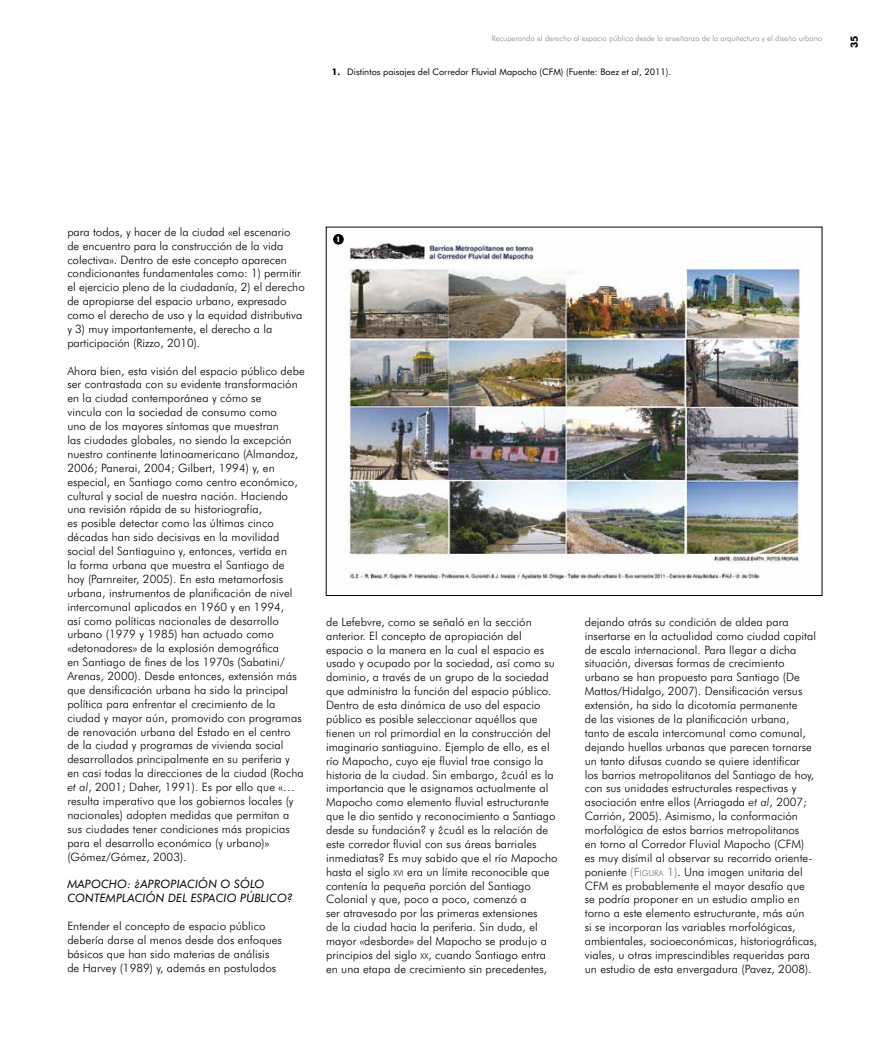
<style>
.page{position:relative;width:886px;height:1046px;background:#fff}
.page>*{position:absolute;margin:0;border:0;box-sizing:border-box;transform-origin:0 0}
.t1{font:300 11.5px/13.9px "Futura BT";letter-spacing:.005em;color:#000}
.t2{font:italic 11.5px/13.9px "Futura BT";letter-spacing:.01em;color:#000}
.t3{font:700 10px "Futura BT";color:#000}
.t4{font:9px "Futura BT";color:#000}
.t5{font:300 7.75px "Futura BT";color:#87888a}
.t6{font:900 condensed 7.5px "Futura BT";color:#fff}
.s1{font-weight:700}
.s2{font-style:italic}
.s3{font-size:8.12px}
.s4{font-weight:400;color:#87888a}
.s5{font-weight:400;font-size:8.12px;color:#87888a}
</style>
<div class="page">
<img style="left:333px;top:234px;width:469px;height:348px">
<div style="left:333px;top:234px;width:11px;height:10px;background:#000;border-radius:50%"></div>
<p class="t5" style="left:492px;top:34px;width:332px">Recuperando el derecho al espacio público desde la enseñanza de la arquitectura y el diseño urbano</p>
<p class="t4" style="left:332px;top:66px;width:341px"><span class="s1">1.</span> Distintos paisajes del Corredor Fluvial Mapocho (CFM) (Fuente: Baez <span class="s2">ET AL</span>, 2011).</p>
<p class="t3" style="left:848px;top:48px;width:14px;rotate:-90deg">35</p>
<p class="t1" style="left:67px;top:224px;width:239px">para todos, y hacer de la ciudad «el escenario de encuentro para la construcción de la vida colectiva». Dentro de este concepto aparecen condicionantes fundamentales como: 1) permitir el ejercicio pleno de la ciudadanía, 2) el derecho de apropiarse del espacio urbano, expresado como el derecho de uso y la equidad distributiva y 3) muy importantemente, el derecho a la participación (Rizzo, 2010).</p>
<p class="t1" style="left:67px;top:363px;width:239px">Ahora bien, esta visión del espacio público debe ser contrastada con su evidente transformación en la ciudad contemporánea y cómo se<br>vincula con la sociedad de consumo como<br>uno de los mayores síntomas que muestran<br>las ciudades globales, no siendo la excepción nuestro continente latinoamericano (Almandoz, 2006; Panerai, 2004; Gilbert, 1994) y, en especial, en Santiago como centro económico, cultural y social de nuestra nación. Haciendo una revisión rápida de su historiografía,<br>es posible detectar como las últimas cinco décadas han sido decisivas en la movilidad social del Santiaguino y, entonces, vertida en<br>la forma urbana que muestra el Santiago de<br>hoy (Parnreiter, 2005). En esta metamorfosis urbana, instrumentos de planificación de nivel intercomunal aplicados en 1960 y en 1994,<br>así como políticas nacionales de desarrollo urbano (1979 y 1985) han actuado como «detonadores» de la explosión demográfica<br>en Santiago de fines de los 1970s (Sabatini/ Arenas, 2000). Desde entonces, extensión más que densificación urbana ha sido la principal política para enfrentar el crecimiento de la ciudad y mayor aún, promovido con programas de renovación urbana del Estado en el centro de la ciudad y programas de vivienda social desarrollados principalmente en su periferia y<br>en casi todas la direcciones de la ciudad (Rocha <span class="s2">et al</span>, 2001; Daher, 1991). Es por ello que «… resulta imperativo que los gobiernos locales (y nacionales) adopten medidas que permitan a sus ciudades tener condiciones más propicias para el desarrollo económico (y urbano)» (Gómez/Gómez, 2003).</p>
<p class="t2" style="left:67px;top:877px;width:227px">MAPOCHO: ¿APROPIACIÓN O SÓLO<br>CONTEMPLACIÓN DEL ESPACIO PÚBLICO?</p>
<p class="t1" style="left:67px;top:918px;width:216px">Entender el concepto de espacio público debería darse al menos desde dos enfoques básicos que han sido materias de análisis de Harvey (1989) y, además en postulados</p>
<p class="t6" style="left:337px;top:235px;width:5px">1</p>
<p class="t1" style="left:326px;top:614px;width:233px">de Lefebvre, como se señaló en la sección anterior. El concepto de apropiación del espacio o la manera en la cual el espacio es usado y ocupado por la sociedad, así como su dominio, a través de un grupo de la sociedad que administra la función del espacio público.<br>Dentro de esta dinámica de uso del espacio público es posible seleccionar aquéllos que tienen un rol primordial en la construcción del imaginario santiaguino. Ejemplo de ello, es el río Mapocho, cuyo eje fluvial trae consigo la historia de la ciudad. Sin embargo, ¿cuál es la importancia que le asignamos actualmente al Mapocho como elemento fluvial estructurante que le dio sentido y reconocimiento a Santiago desde su fundación? y ¿cuál es la relación de este corredor fluvial con sus áreas barriales inmediatas? Es muy sabido que el río Mapocho hasta el siglo <span class="s3">XVI</span> era un límite reconocible que contenía la pequeña porción del Santiago Colonial y que, poco a poco, comenzó a<br>ser atravesado por las primeras extensiones<br>de la ciudad hacia la periferia. Sin duda, el mayor «desborde» del Mapocho se produjo a principios del siglo <span class="s3">XX</span>, cuando Santiago entra en una etapa de crecimiento sin precedentes,</p>
<p class="t1" style="left:585px;top:614px;width:234px">dejando atrás su condición de aldea para insertarse en la actualidad como ciudad capital de escala internacional. Para llegar a dicha situación, diversas formas de crecimiento urbano se han propuesto para Santiago (De Mattos/Hidalgo, 2007). Densificación versus extensión, ha sido la dicotomía permanente<br>de las visiones de la planificación urbana,<br>tanto de escala intercomunal como comunal, dejando huellas urbanas que parecen tornarse un tanto difusas cuando se quiere identificar<br>los barrios metropolitanos del Santiago de hoy, con sus unidades estructurales respectivas y asociación entre ellos (Arriagada <span class="s2">et al</span>, 2007; Carrión, 2005). Asimismo, la conformación morfológica de estos barrios metropolitanos<br>en torno al Corredor Fluvial Mapocho (CFM) es muy disímil al observar su recorrido oriente&shy;poniente <span class="s4">(F</span><span class="s5">IGURA</span> <span class="s4">1)</span>. Una imagen unitaria del CFM es probablemente el mayor desafío que se podría proponer en un estudio amplio en torno a este elemento estructurante, más aún<br>si se incorporan las variables morfológicas, ambientales, socioeconómicas, historiográficas, viales, u otras imprescindibles requeridas para un estudio de esta envergadura (Pavez, 2008).</p>
</div>
